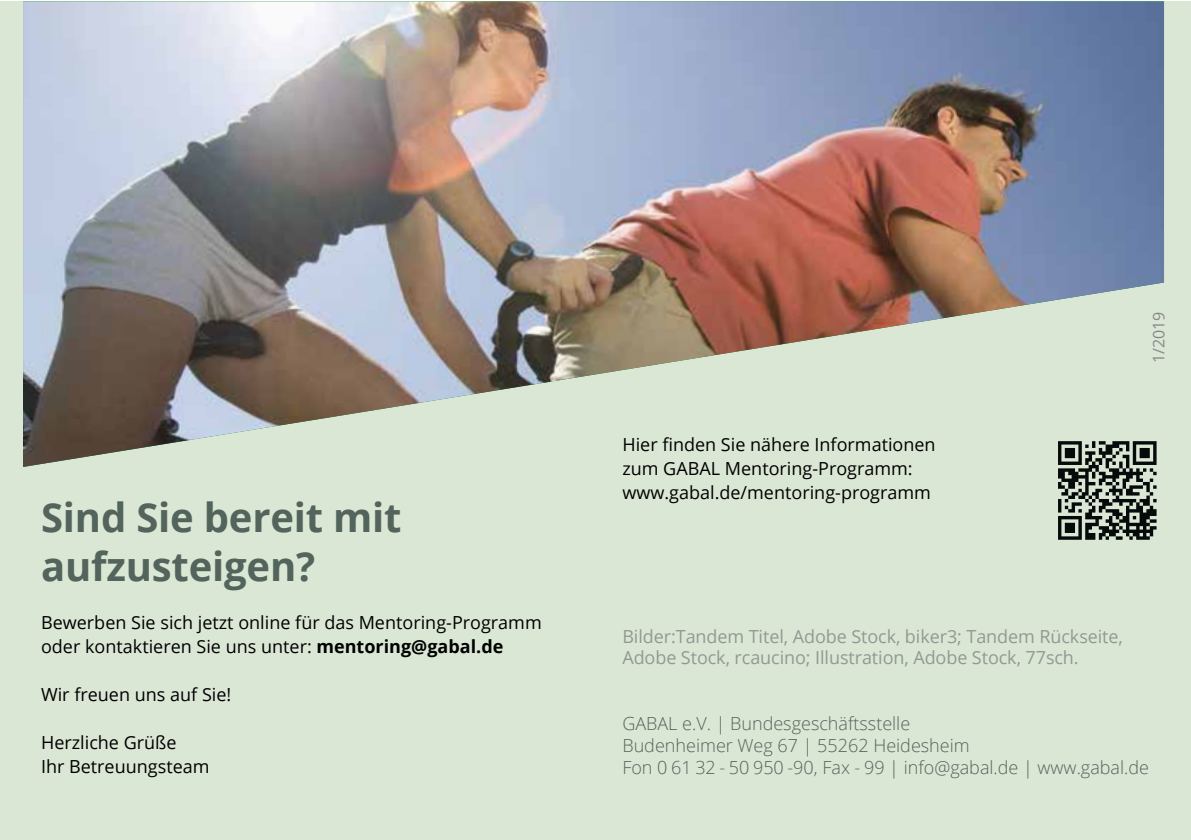
<style>
.page{position:relative;width:1191px;height:840px;background:#fff}
.page>*{position:absolute;margin:0;border:0;box-sizing:border-box;transform-origin:0 0}
.t1{font:700 40px/48px "Open Sans";letter-spacing:-.005em;color:#52645b}
.t2{font:18px/24px "Open Sans";color:#000}
.t3{font:300 18px/21.6px "Open Sans";color:#52645b}
.t4{font:18px/21.6px "Open Sans";letter-spacing:-.005em;color:#929992}
.t5{font:16px "Open Sans";color:#87888a}
.s1{font-weight:700}
</style>
<div class="page">
<div style="left:0;top:1px;width:1191px;height:838px;background:#dbe7d5"></div>
<svg style="left:1058px;top:466px;width:99px;height:74px"></svg>
<img style="left:23px;top:1px;width:1141px;height:465px">
<h1 class="t1" style="left:41px;top:492px;width:362px">Sind Sie bereit mit aufzusteigen?</h1>
<p class="t2" style="left:41px;top:609px;width:502px">Bewerben Sie sich jetzt online für das Mentoring-Programm oder kontaktieren Sie uns unter: <span class="s1">mentoring@gabal.de</span></p>
<p class="t2" style="left:41px;top:681px;width:192px">Wir freuen uns auf Sie!</p>
<p class="t2" style="left:41px;top:729px;width:170px">Herzliche Grüße<br>Ihr Betreuungsteam</p>
<p class="t2" style="left:622px;top:431px;width:315px">Hier finden Sie nähere Informationen zum GABAL Mentoring-Programm: www.gabal.de/mentoring-programm</p>
<p class="t5" style="left:1147px;top:363px;width:53px;rotate:-90deg">1/2019</p>
<p class="t4" style="left:622px;top:624px;width:502px">Bilder:Tandem Titel, Adobe Stock, biker3; Tandem Rückseite,<br>Adobe Stock, rcaucino; Illustration, Adobe Stock, 77sch.</p>
<p class="t3" style="left:622px;top:712px;width:528px">GABAL e.V. | Bundesgeschäftsstelle<br>Budenheimer Weg 67 | 55262 Heidesheim<br>Fon 0 61 32 - 50 950 -90, Fax - 99 | info@gabal.de | www.gabal.de</p>
</div>
